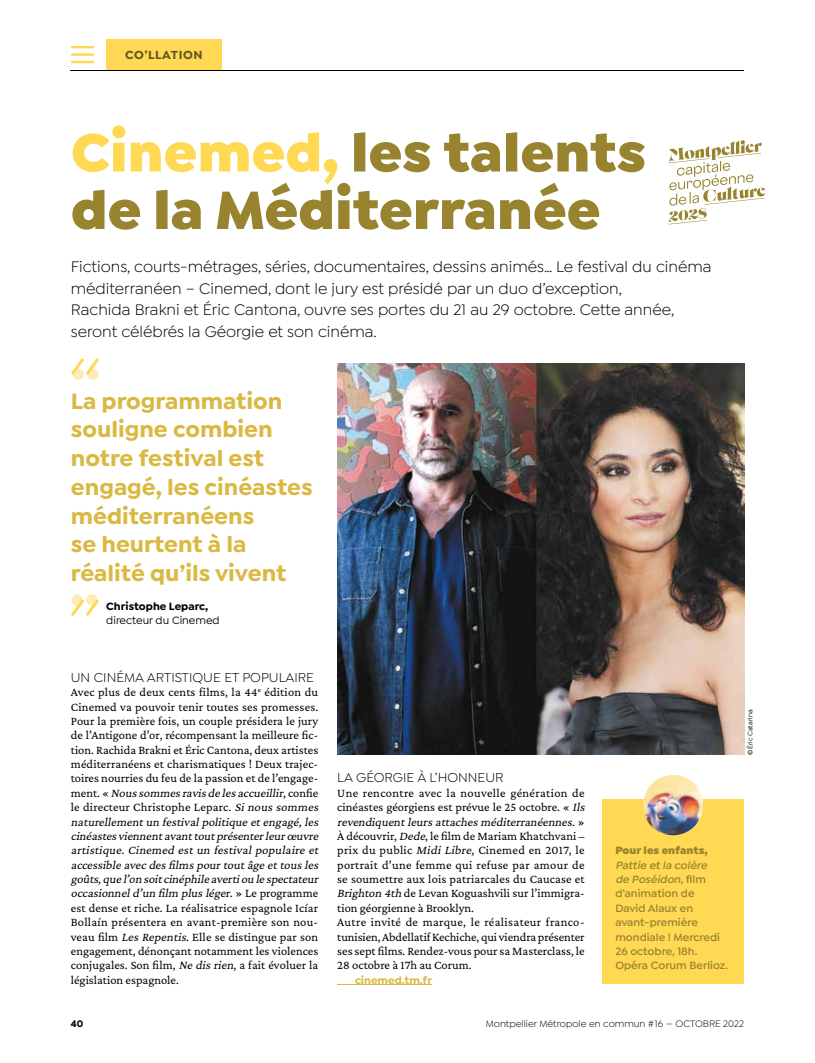
<style>
.page{position:relative;width:815px;height:1063px;background:#fff}
.page>*{position:absolute;margin:0;border:0;box-sizing:border-box;transform-origin:0 0}
.t1{font:900 57.5px/57.5px "Isidora Sans";color:#98842f}
.t2{font:700 23.75px/28.8px "Isidora Sans";color:#dab942}
.t3{font:16.25px/21.6px "Isidora Sans";color:#000}
.t4{font:13.75px "Isidora Sans";color:#000}
.t5{font:12.5px/14.4px "Crimson Pro";letter-spacing:.005em;color:#000}
.t6{font:700 12.5px "Isidora Sans";letter-spacing:.05em;color:#61571e}
.t7{font:600 11.25px/14.4px "Isidora Sans";color:#98842f}
.t8{font:500 11.25px "Isidora Sans";color:#000}
.t9{font:700 11.25px "Isidora Sans";color:#000}
.t10{font:900 11.25px "Isidora Sans";color:#98842f}
.t11{font:700 11.25px "Isidora Sans";color:#dab942}
.t12{font:10px "Isidora Sans";color:#000}
.t13{font:700 10px "Isidora Sans";color:#000}
.t14{font:500 6.88px "Isidora Sans";color:#000}
.s1{color:#ffd854}
.s2{font-style:italic}
</style>
<div class="page">
<hr style="left:71px;top:46px;width:23px;height:2px;background:#ffd854">
<hr style="left:71px;top:53px;width:23px;height:3px;background:#ffd854">
<hr style="left:71px;top:61px;width:23px;height:2px;background:#ffd854">
<div style="left:106px;top:39px;width:115px;height:32px;background:#ffd854"></div>
<hr style="left:71px;top:70px;width:673px;height:1px;background:#000">
<div style="left:602px;top:799px;width:142px;height:185px;background:#ffd854"></div>
<div style="left:72px;top:369px;width:12px;height:11px;background:#ffebb3;border-radius:50%"></div>
<div style="left:87px;top:369px;width:12px;height:11px;background:#ffebb3;border-radius:50%"></div>
<svg style="left:71px;top:358px;width:28px;height:17px"></svg>
<div style="left:86px;top:594px;width:12px;height:12px;background:#ffebb3;border-radius:50%"></div>
<div style="left:71px;top:594px;width:12px;height:12px;background:#ffebb3;border-radius:50%"></div>
<svg style="left:71px;top:599px;width:28px;height:17px"></svg>
<img style="left:337px;top:363px;width:407px;height:392px">
<hr style="left:337px;top:985px;width:95px;height:1px;background:#dab942">
<img style="left:644px;top:790px;width:57px;height:45px">
<svg style="left:668px;top:140px;width:97px;height:84px"></svg>
<p class="t6" style="left:125px;top:47px;width:79px">CO’LLATION</p>
<h1 class="t1" style="left:71px;top:123px;width:577px"><span class="s1">Cinemed,</span> les talents de la Méditerranée</h1>
<p class="t3" style="left:71px;top:256px;width:642px">Fictions, courts-métrages, séries, documentaires, dessins animés… Le festival du cinéma méditerranéen – Cinemed, dont le jury est présidé par un duo d’exception,<br>Rachida Brakni et Éric Cantona, ouvre ses portes du 21 au 29 octobre. Cette année, seront célébrés la Géorgie et son cinéma.</p>
<h2 class="t2" style="left:71px;top:386px;width:243px">La programmation souligne combien notre festival est engagé, les cinéastes méditerranéens<br>se heurtent à la réalité qu’ils vivent</h2>
<p class="t9" style="left:106px;top:599px;width:103px">Christophe Leparc,</p>
<p class="t8" style="left:106px;top:614px;width:115px">directeur du Cinemed</p>
<p class="t4" style="left:71px;top:670px;width:245px">UN CINÉMA ARTISTIQUE ET POPULAIRE</p>
<p class="t5" style="left:71px;top:685px;width:252px">Avec plus de deux cents films, la 44<sup>e</sup> édition du Cinemed va pouvoir tenir toutes ses promesses.<br>Pour la première fois, un couple présidera le jury de l’Antigone d’or, récompensant la meilleure fic&shy;tion. Rachida Brakni et Éric Cantona, deux artistes méditerranéens et charismatiques ! Deux trajec&shy;toires nourries du feu de la passion et de l’engage&shy;m e n t . « <span class="s2">Noussommesravisde lesaccueillir</span>, c o n fie le directeur Christophe Leparc. <span class="s2">Sinous sommes naturellementun festivalpolitique etengagé,les cinéastesviennentavanttoutprésenterleurœuvre artistique. Cinemed est un festival populaire et accessible avec desfilmspourtoutâge ettousles goûts,que l’on soitcinéphile avertiou le spectateur occasionneld’un film plusléger.</span>» L e p r o g r a m m e est dense et riche. La réalisatrice espagnole Icíar Bollaín présentera en avant-première son nou&shy;veau film <span class="s2">Les Repentis</span>. Elle se distingue par son engagement, dénonçant notamment les violences conjugales. Son film, <span class="s2">Ne dis rien</span>, a fait évoluer la législation espagnole.</p>
<p class="t4" style="left:337px;top:770px;width:168px">LA GÉORGIE À L’HONNEUR</p>
<p class="t5" style="left:337px;top:785px;width:252px">Une rencontre avec la nouvelle génération de cinéastes géorgiens est prévue le 25 octobre. « <span class="s2">Ils revendiquentleursattachesméditerranéennes.</span>» À découvrir, <span class="s2">Dede</span>, le film de Mariam Khatchvani – prix du public <span class="s2">Midi Libre</span>, Cinemed en 2017, le portrait d’une femme qui refuse par amour de se soumettre aux lois patriarcales du Caucase et <span class="s2">Brighton 4th</span> de Levan Koguashvili sur l’immigra&shy;tion géorgienne à Brooklyn.<br>Autre invité de marque, le réalisateur franco&shy;tunisien, Abdellatif Kechiche, qui viendra présenter ses sept films. Rendez-vous pour sa Masterclass, le 28 octobre à 17h au Corum.</p>
<p class="t11" style="left:355px;top:973px;width:79px">cinemed.tm.fr</p>
<p class="t14" style="left:746px;top:755px;width:47px;rotate:-90deg">©Éric Catarina</p>
<p class="t10" style="left:615px;top:843px;width:94px">Pour les enfants,</p>
<p class="t7" style="left:615px;top:858px;width:114px"><span class="s2">Pattie et la colère de Poséidon</span>, fil m d’animation de<br>David Alaux en avant-première mondiale ! Mercredi<br>26 octobre, 18h.<br>Opéra Corum Berlioz.</p>
<p class="t13" style="left:71px;top:1017px;width:14px">40</p>
<p class="t12" style="left:486px;top:1018px;width:260px">Montpellier Métropole en commun # 16 — OCTOBRE 2022</p>
</div>
